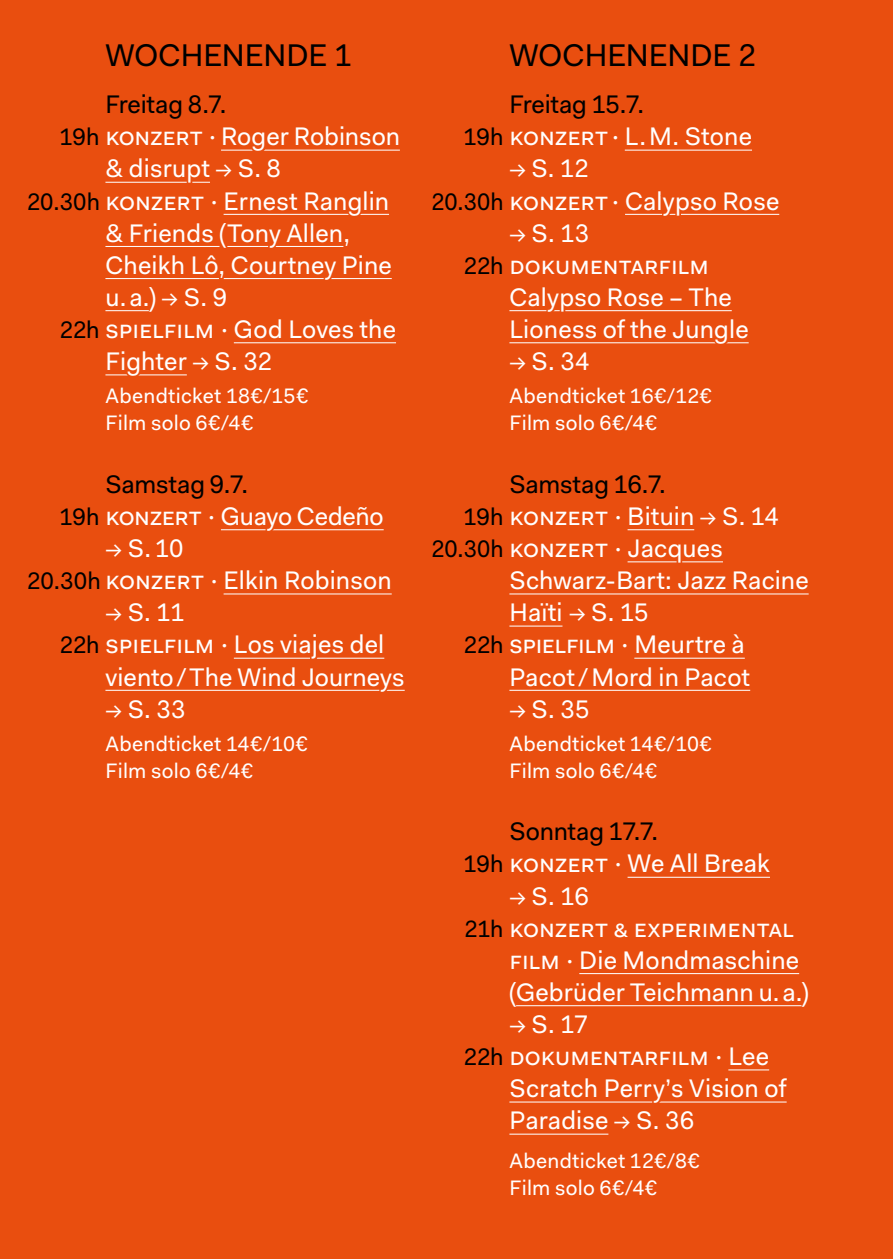
<style>
.page{position:relative;width:893px;height:1259px;background:#e94e0f}
.page>*{position:absolute;margin:0;border:0;box-sizing:border-box;transform-origin:0 0}
.t1{font:31.5px "Fakt Pro";color:#000}
.t2{font:25.5px/32.1px "Fakt Pro";color:#fff}
.t3{font:25.5px "Fakt Pro";letter-spacing:-.01em;color:#000}
.t4{font:21px/27px "Fakt Pro";letter-spacing:.02em;color:#fff}
.s1{font-size:24px;color:#000}
.s2{font-family:"Pitch"}
.s3{color:#000}
.s4{font-size:23.7px;color:#000}
</style>
<div class="page">
<hr style="left:221px;top:150px;width:179px;height:1px;background:#fff">
<hr style="left:105px;top:182px;width:105px;height:1px;background:#fff">
<hr style="left:224px;top:214px;width:165px;height:1px;background:#fff">
<hr style="left:105px;top:246px;width:114px;height:1px;background:#fff">
<hr style="left:227px;top:246px;width:116px;height:1px;background:#fff">
<hr style="left:105px;top:278px;width:287px;height:1px;background:#fff">
<hr style="left:105px;top:310px;width:44px;height:1px;background:#fff">
<hr style="left:234px;top:342px;width:162px;height:1px;background:#fff">
<hr style="left:105px;top:374px;width:82px;height:1px;background:#fff">
<hr style="left:221px;top:529px;width:163px;height:1px;background:#fff">
<hr style="left:224px;top:593px;width:168px;height:1px;background:#fff">
<hr style="left:234px;top:657px;width:150px;height:1px;background:#fff">
<hr style="left:105px;top:690px;width:300px;height:1px;background:#fff">
<svg style="left:249px;top:149px;width:19px;height:2px"></svg>
<svg style="left:185px;top:181px;width:19px;height:2px"></svg>
<svg style="left:345px;top:213px;width:19px;height:2px"></svg>
<svg style="left:264px;top:245px;width:22px;height:2px"></svg>
<svg style="left:217px;top:278px;width:10px;height:2px"></svg>
<svg style="left:320px;top:278px;width:21px;height:2px"></svg>
<svg style="left:124px;top:374px;width:19px;height:2px"></svg>
<svg style="left:262px;top:529px;width:21px;height:2px"></svg>
<svg style="left:308px;top:657px;width:11px;height:2px"></svg>
<svg style="left:375px;top:689px;width:22px;height:2px"></svg>
<hr style="left:625px;top:150px;width:127px;height:1px;background:#fff">
<hr style="left:625px;top:214px;width:154px;height:1px;background:#fff">
<hr style="left:509px;top:310px;width:223px;height:1px;background:#fff">
<hr style="left:509px;top:342px;width:240px;height:1px;background:#fff">
<hr style="left:628px;top:529px;width:66px;height:1px;background:#fff">
<hr style="left:628px;top:561px;width:95px;height:1px;background:#fff">
<hr style="left:509px;top:593px;width:300px;height:1px;background:#fff">
<hr style="left:509px;top:625px;width:53px;height:1px;background:#fff">
<hr style="left:634px;top:657px;width:111px;height:1px;background:#fff">
<hr style="left:509px;top:690px;width:241px;height:1px;background:#fff">
<hr style="left:628px;top:876px;width:142px;height:1px;background:#fff">
<hr style="left:579px;top:973px;width:220px;height:1px;background:#fff">
<hr style="left:516px;top:1005px;width:285px;height:1px;background:#fff">
<hr style="left:728px;top:1069px;width:41px;height:1px;background:#fff">
<hr style="left:509px;top:1101px;width:278px;height:1px;background:#fff">
<hr style="left:509px;top:1133px;width:99px;height:1px;background:#fff">
<svg style="left:658px;top:213px;width:34px;height:2px"></svg>
<svg style="left:542px;top:310px;width:35px;height:2px"></svg>
<svg style="left:712px;top:342px;width:18px;height:2px"></svg>
<svg style="left:665px;top:561px;width:19px;height:2px"></svg>
<svg style="left:648px;top:1101px;width:22px;height:2px"></svg>
<p class="t1" style="left:105px;top:34px;width:248px">WOCHENENDE 1</p>
<p class="t3" style="left:105px;top:87px;width:123px">Freitag 8.7.</p>
<p class="t2" style="left:60px;top:120px;width:342px"><span class="s1">19h</span> konzert<span class="s2">∙</span>Roger Robinson</p>
<p class="t2" style="left:105px;top:152px;width:177px">&amp; disrupt → S. 8</p>
<p class="t2" style="left:27px;top:185px;width:363px"><span class="s1">20.30h</span> konzert<span class="s2">∙</span>Ernest Ranglin</p>
<p class="t2" style="left:105px;top:217px;width:246px">&amp; Friends (Tony Allen,</p>
<p class="t2" style="left:105px;top:249px;width:288px">Cheikh Lô, Courtney Pine</p>
<p class="t2" style="left:105px;top:281px;width:123px">u.a.) → S. 9</p>
<p class="t2" style="left:60px;top:313px;width:338px"><span class="s1">22h</span> spielfilm<span class="s2">∙</span>God Loves the</p>
<p class="t2" style="left:105px;top:345px;width:168px">Fighter → S. 32</p>
<p class="t4" style="left:105px;top:382px;width:204px">Abendticket 18€/15€<br>Film solo 6€/4€</p>
<p class="t2" style="left:60px;top:468px;width:326px;text-indent:46px"><span class="s3">Samstag 9.7.<br></span><span class="s1">19h</span> konzert<span class="s2">∙</span>Guayo Cedeño</p>
<p class="t2" style="left:27px;top:532px;width:366px;text-indent:78px">→ S. 10<br><span class="s1">20.30h</span> konzert<span class="s2">∙</span>Elkin Robinson</p>
<p class="t2" style="left:105px;top:596px;width:81px">→ S. 11</p>
<p class="t2" style="left:60px;top:628px;width:326px"><span class="s1">22h</span> spielfilm<span class="s2">∙</span>Los viajes del</p>
<p class="t2" style="left:105px;top:660px;width:301px">viento/The Wind Journeys</p>
<p class="t2" style="left:105px;top:692px;width:81px">→ S. 33</p>
<p class="t4" style="left:105px;top:730px;width:204px">Abendticket 14€/10€<br>Film solo 6€/4€</p>
<p class="t1" style="left:509px;top:34px;width:248px">WOCHENENDE 2</p>
<p class="t2" style="left:463px;top:88px;width:290px;text-indent:46px"><span class="s3">Freitag 15.7.<br></span><span class="s1">19h</span> konzert<span class="s2">∙</span>L.M. Stone</p>
<p class="t2" style="left:431px;top:152px;width:349px;text-indent:78px">→ S. 12<br><span class="s1">20.30h</span> konzert<span class="s2">∙</span>Calypso Rose</p>
<p class="t2" style="left:509px;top:217px;width:81px">→ S. 13</p>
<p class="t2" style="left:464px;top:249px;width:246px"><span class="s1">22h</span> dokumentarfilm</p>
<p class="t2" style="left:509px;top:281px;width:224px">Calypso Rose – The</p>
<p class="t2" style="left:509px;top:313px;width:241px">Lioness of the Jungle</p>
<p class="t2" style="left:509px;top:345px;width:82px">→ S. 34</p>
<p class="t4" style="left:509px;top:382px;width:204px">Abendticket 16€/12€<br>Film solo 6€/4€</p>
<p class="t3" style="left:509px;top:467px;width:158px">Samstag 16.7.</p>
<p class="t2" style="left:463px;top:500px;width:317px"><span class="s1">19h</span> konzert<span class="s2">∙</span>Bituin → S. 14</p>
<p class="t2" style="left:431px;top:532px;width:293px"><span class="s1">20.30h</span> konzert<span class="s2">∙</span>Jacques</p>
<p class="t2" style="left:509px;top:564px;width:301px">Schwarz-Bart: Jazz Racine</p>
<p class="t2" style="left:509px;top:596px;width:141px">Haïti → S. 15</p>
<p class="t2" style="left:464px;top:628px;width:282px"><span class="s1">22h</span> spielfilm<span class="s2">∙</span>Meurtre à</p>
<p class="t2" style="left:509px;top:660px;width:242px">Pacot/Mord in Pacot</p>
<p class="t2" style="left:509px;top:692px;width:82px">→ S. 35</p>
<p class="t4" style="left:509px;top:730px;width:204px">Abendticket 14€/10€<br>Film solo 6€/4€</p>
<p class="t2" style="left:463px;top:815px;width:308px;text-indent:46px"><span class="s3">Sonntag 17.7.<br></span><span class="s1">19h</span> konzert<span class="s2">∙</span>We All Break</p>
<p class="t2" style="left:509px;top:879px;width:81px">→ S. 16</p>
<p class="t2" style="left:464px;top:911px;width:331px"><span class="s4">21h</span> konzert &amp; experimental</p>
<p class="t2" style="left:509px;top:944px;width:291px">film<span class="s2">∙</span>Die Mondmaschine</p>
<p class="t2" style="left:509px;top:976px;width:301px">(Gebrüder Teichmann u.a.)</p>
<p class="t2" style="left:509px;top:1008px;width:80px">→ S. 17</p>
<p class="t2" style="left:464px;top:1040px;width:307px"><span class="s1">22h</span> dokumentarfilm<span class="s2">∙</span>Lee</p>
<p class="t2" style="left:509px;top:1072px;width:279px">Scratch Perry’s Vision of</p>
<p class="t2" style="left:509px;top:1104px;width:186px">Paradise → S. 36</p>
<p class="t4" style="left:509px;top:1147px;width:192px">Abendticket 12€/8€<br>Film solo 6€/4€</p>
</div>
